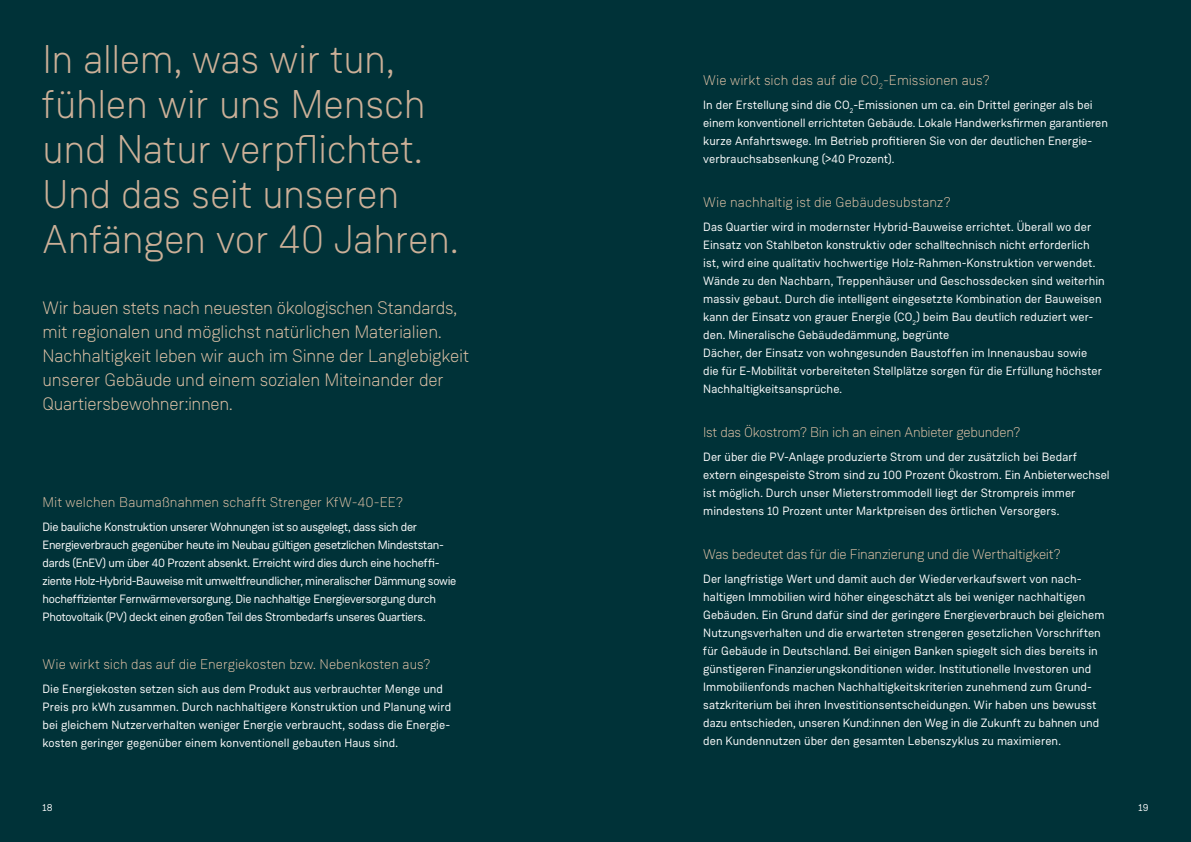
<style>
.page{position:relative;width:1191px;height:842px;background:#fff}
.page>*{position:absolute;margin:0;border:0;box-sizing:border-box;transform-origin:0 0}
.t1{font:300 40px/45px "Weissenhof Grotesk";letter-spacing:-.01em;color:#ccb098}
.t2{font:300 18px/24px "Weissenhof Grotesk";letter-spacing:-.015em;color:#e1c3a7}
.t3{font:300 14px "Weissenhof Grotesk";letter-spacing:-.005em;color:#e1c3a7}
.t4{font:12px/18px "Weissenhof Grotesk";color:#fff}
.t5{font:12px/18px "Weissenhof Grotesk";letter-spacing:-.025em;color:#fff}
.t6{font:10px "Weissenhof Grotesk";color:#fff}
</style>
<div class="page">
<div style="left:595px;top:0;width:596px;height:842px;background:#003238"></div>
<div style="left:0;top:0;width:595px;height:842px;background:#003238"></div>
<h1 class="t1" style="left:43px;top:36px;width:417px">In allem, was wir tun, fühlen wir uns Mensch und Natur verpflichtet.<br>Und das seit unseren<br>Anfängen vor 40 Jahren.</h1>
<p class="t2" style="left:43px;top:296px;width:428px">Wir bauen stets nach neuesten ökologischen Standards, mit regionalen und möglichst natürlichen Materialien.<br>Nachhaltigkeit leben wir auch im Sinne der Langlebigkeit unserer Gebäude und einem sozialen Miteinander der Quartiersbewohner:innen.</p>
<p class="t3" style="left:43px;top:494px;width:362px">Mit welchen Baumaßnahmen schafft Strenger KfW-40-EE?</p>
<p class="t5" style="left:43px;top:518px;width:415px">Die bauliche Konstruktion unserer Wohnungen ist so ausgelegt, dass sich der Energieverbrauch gegenüber heute im Neubau gültigen gesetzlichen Mindeststan&shy;dards (EnEV) um über 40 Prozent absenkt. Erreicht wird dies durch eine hocheffi&shy;ziente Holz-Hybrid-Bauweise mit umweltfreundlicher, mineralischer Dämmung sowie hocheffizienter Fernwärmeversorgung. Die nachhaltige Energieversorgung durch Photovoltaik (PV) deckt einen großen Teil des Strombedarfs unseres Quartiers.</p>
<p class="t3" style="left:43px;top:656px;width:389px">Wie wirkt sich das auf die Energiekosten bzw. Nebenkosten aus?</p>
<p class="t4" style="left:43px;top:680px;width:410px">Die Energiekosten setzen sich aus dem Produkt aus verbrauchter Menge und Preis pro kWh zusammen. Durch nachhaltigere Konstruktion und Planung wird bei gleichem Nutzerverhalten weniger Energie verbraucht, sodass die Energie&shy;kosten geringer gegenüber einem konventionell gebauten Haus sind.</p>
<p class="t3" style="left:703px;top:72px;width:288px">Wie wirkt sich das auf die CO<sub>2</sub>-Emissionen aus?</p>
<p class="t4" style="left:703px;top:96px;width:406px">In der Erstellung sind die CO<sub>2</sub>-Emissionen um ca. ein Drittel geringer als bei einem konventionell errichteten Gebäude. Lokale Handwerksfirmen garantieren kurze Anfahrtswege. Im Betrieb profitieren Sie von der deutlichen Energie&shy;verbrauchsabsenkung (&gt;40 Prozent).</p>
<p class="t3" style="left:703px;top:194px;width:249px">Wie nachhaltig ist die Gebäudesubstanz?</p>
<p class="t4" style="left:703px;top:218px;width:403px">Das Quartier wird in modernster Hybrid-Bauweise errichtet. Überall wo der Einsatz von Stahlbeton konstruktiv oder schalltechnisch nicht erforderlich ist, wird eine qualitativ hochwertige Holz-Rahmen-Konstruktion verwendet.<br>Wände zu den Nachbarn, Treppenhäuser und Geschossdecken sind weiterhin massiv gebaut. Durch die intelligent eingesetzte Kombination der Bauweisen kann der Einsatz von grauer Energie (CO<sub>2</sub>) beim Bau deutlich reduziert wer&shy;den. Mineralische Gebäudedämmung, begrünte<br>Dächer, der Einsatz von wohngesunden Baustoffen im Innenausbau sowie die für E-Mobilität vorbereiteten Stellplätze sorgen für die Erfüllung höchster Nachhaltigkeitsansprüche.</p>
<p class="t3" style="left:703px;top:424px;width:319px">Ist das Ökostrom? Bin ich an einen Anbieter gebunden?</p>
<p class="t4" style="left:703px;top:448px;width:408px">Der über die PV-Anlage produzierte Strom und der zusätzlich bei Bedarf extern eingespeiste Strom sind zu 100 Prozent Ökostrom. Ein Anbieterwechsel ist möglich. Durch unser Mieterstrommodell liegt der Strompreis immer mindestens 10 Prozent unter Marktpreisen des örtlichen Versorgers.</p>
<p class="t3" style="left:703px;top:546px;width:359px">Was bedeutet das für die Finanzierung und die Werthaltigkeit?</p>
<p class="t4" style="left:703px;top:570px;width:403px">Der langfristige Wert und damit auch der Wiederverkaufswert von nach&shy;haltigen Immobilien wird höher eingeschätzt als bei weniger nachhaltigen Gebäuden. Ein Grund dafür sind der geringere Energieverbrauch bei gleichem Nutzungsverhalten und die erwarteten strengeren gesetzlichen Vorschriften für Gebäude in Deutschland. Bei einigen Banken spiegelt sich dies bereits in günstigeren Finanzierungskonditionen wider. Institutionelle Investoren und Immobilienfonds machen Nachhaltigkeitskriterien zunehmend zum Grund&shy;satzkriterium bei ihren Investitionsentscheidungen. Wir haben uns bewusst dazu entschieden, unseren Kund:innen den Weg in die Zukunft zu bahnen und den Kundennutzen über den gesamten Lebenszyklus zu maximieren.</p>
<p class="t6" style="left:43px;top:801px;width:12px">18</p>
<p class="t6" style="left:1138px;top:801px;width:12px">19</p>
</div>
